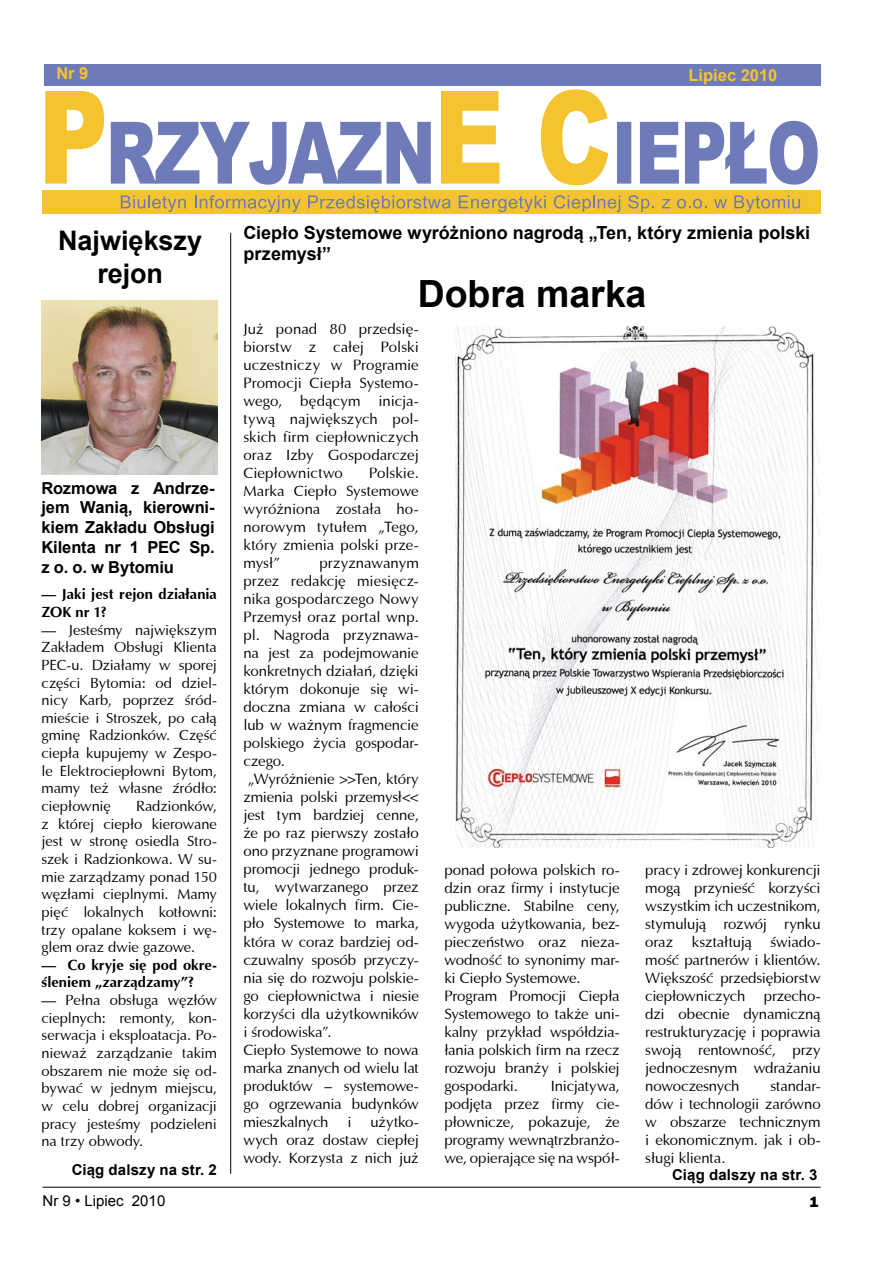
<style>
.page{position:relative;width:893px;height:1263px;background:#fff}
.page>*{position:absolute;margin:0;border:0;box-sizing:border-box;transform-origin:0 0}
.t1{font:700 37.5px "Arial";color:#000}
.t2{font:700 27px/32.4px "Arial";color:#000;text-align:center}
.t3{font:700 18px/21.6px "Arial";color:#000}
.t4{font:700 16.5px/19.8px "Arial";letter-spacing:-.005em;color:#000;text-align:justify}
.t5{font:700 16.5px "Arial";color:#f5c330}
.t6{font:15px/18px "Ottawa";letter-spacing:-.01em;color:#000;text-align:justify}
.t7{font:700 15px "Arial";letter-spacing:.01em;color:#000}
.t8{font:15px "Ottawa";letter-spacing:.01em;color:#000}
.t9{font:15px "Arial";color:#000}
.t10{font:800 15px "Frankfurt Gothic";color:#000}
.t11{font:14.7px/17.7px "Ottawa";letter-spacing:-.005em;color:#000;text-align:justify}
.t12{font:700 14.7px/17.7px "Ottawa";letter-spacing:.005em;color:#000}
</style>
<div class="page">
<hr style="left:43px;top:1187px;width:778px;height:1px;background:#000">
<svg style="left:617px;top:121px;width:201px;height:64px"></svg>
<svg style="left:441px;top:89px;width:167px;height:96px"></svg>
<svg style="left:111px;top:122px;width:320px;height:63px"></svg>
<svg style="left:45px;top:91px;width:59px;height:93px"></svg>
<div style="left:45px;top:64px;width:776px;height:22px;background:#6e7bb8"></div>
<div style="left:43px;top:191px;width:778px;height:23px;background:#f5c330"></div>
<svg style="left:121px;top:195px;width:65px;height:17px"></svg>
<svg style="left:195px;top:195px;width:106px;height:17px"></svg>
<svg style="left:308px;top:195px;width:143px;height:17px"></svg>
<svg style="left:459px;top:195px;width:87px;height:17px"></svg>
<svg style="left:554px;top:195px;width:66px;height:17px"></svg>
<svg style="left:628px;top:195px;width:26px;height:17px"></svg>
<svg style="left:662px;top:199px;width:8px;height:9px"></svg>
<svg style="left:677px;top:199px;width:29px;height:10px"></svg>
<svg style="left:714px;top:199px;width:13px;height:9px"></svg>
<svg style="left:734px;top:195px;width:66px;height:17px"></svg>
<hr style="left:230px;top:233px;width:1px;height:941px;background:#000">
<img style="left:455px;top:326px;width:364px;height:521px">
<img style="left:41px;top:301px;width:177px;height:173px">
<p class="t5" style="left:56px;top:63px;width:34px">Nr 9</p>
<p class="t5" style="left:688px;top:64px;width:90px">Lipiec 2010</p>
<h2 class="t2" style="left:58px;top:226px;width:146px">Największy rejon</h2>
<p class="t4" style="left:41px;top:478px;width:175px">Rozmowa z Andrze&shy;jem Wanią, kierowni&shy;kiem Zakładu Obsługi Kilenta nr 1 PEC Sp. z o. o. w Bytomiu</p>
<p class="t12" style="left:42px;top:585px;width:177px">— Jaki jest rejon działania<br>ZOK nr 1?</p>
<p class="t11" style="left:42px;top:621px;width:177px">— Jesteśmy największym Zakładem Obsługi Klienta PEC-u. Działamy w sporej części Bytomia: od dziel&shy;nicy Karb, poprzez śród&shy;mieście i Stroszek, po całą gminę Radzionków. Część ciepła kupujemy w Zespo&shy;le Elektrociepłowni Bytom, mamy też własne źródło: ciepłownię</p>
<p class="t11" style="left:42px;top:797px;width:177px;text-indent:95px">Radzionków, z której ciepło kierowane jest w stronę osiedla Stro&shy;szek i Radzionkowa. W su&shy;mie zarządzamy ponad 150 węzłami cieplnymi. Mamy pięć lokalnych kotłowni: trzy opalane koksem i wę&shy;glem oraz dwie gazowe.</p>
<p class="t12" style="left:42px;top:956px;width:177px">— Co kryje się pod okre&shy;śleniem „zarządzamy”?</p>
<p class="t11" style="left:42px;top:991px;width:177px">— Pełna obsługa węzłów cieplnych: remonty, kon&shy;serwacja i eksploatacja. Po&shy;nieważ zarządzanie takim obszarem nie może się od&shy;bywać w jednym miejscu, w celu dobrej organizacji pracy jesteśmy podzieleni na trzy obwody.</p>
<p class="t7" style="left:72px;top:1159px;width:147px">Ciąg dalszy na str. 2</p>
<p class="t3" style="left:243px;top:222px;width:568px">Ciepło Systemowe wyróżniono nagrodą „Ten, który zmienia polski przemysł”</p>
<h1 class="t1" style="left:418px;top:269px;width:230px">Dobra marka</h1>
<p class="t6" style="left:243px;top:320px;width:177px">Już ponad 80 przedsię&shy;biorstw z całej Polski uczestniczy w Programie Promocji Ciepła Systemo&shy;wego, będącym inicja&shy;tywą największych pol&shy;skich firm ciepłowniczych oraz Izby Gospodarczej Ciepłownictwo</p>
<p class="t6" style="left:243px;top:464px;width:177px;text-indent:126px">Polskie.<br>Marka Ciepło Systemowe wyróżniona została ho&shy;norowym tytułem „Tego, który zmienia polski prze&shy;mysł”</p>
<p class="t6" style="left:319px;top:554px;width:101px">przyznawanym</p>
<p class="t6" style="left:243px;top:572px;width:177px">przez redakcję miesięcz-</p>
<p class="t6" style="left:243px;top:590px;width:177px">nika gospodarczego Nowy</p>
<p class="t8" style="left:243px;top:608px;width:177px">Przemysł oraz portal wnp.</p>
<p class="t6" style="left:243px;top:626px;width:177px">pl. Nagroda przyznawa-</p>
<p class="t6" style="left:243px;top:644px;width:177px">na jest za podejmowanie</p>
<p class="t6" style="left:243px;top:662px;width:177px">konkretnych działań, dzięki</p>
<p class="t6" style="left:243px;top:680px;width:177px">którym dokonuje się wi-</p>
<p class="t6" style="left:243px;top:698px;width:177px">doczna zmiana w całości</p>
<p class="t6" style="left:243px;top:716px;width:177px">lub w ważnym fragmencie</p>
<p class="t6" style="left:243px;top:734px;width:177px">polskiego życia gospodar-</p>
<p class="t6" style="left:243px;top:752px;width:43px">czego.</p>
<p class="t6" style="left:248px;top:770px;width:172px">„Wyróżnienie &gt;&gt;Ten, który</p>
<p class="t6" style="left:243px;top:788px;width:177px">zmienia polski przemysł&lt;&lt;</p>
<p class="t6" style="left:243px;top:806px;width:177px">jest tym bardziej cenne,</p>
<p class="t6" style="left:243px;top:824px;width:177px">że po raz pierwszy zostało</p>
<p class="t6" style="left:243px;top:842px;width:177px">ono przyznane programowi</p>
<p class="t6" style="left:243px;top:860px;width:177px">promocji jednego produk-</p>
<p class="t6" style="left:243px;top:878px;width:177px">tu, wytwarzanego przez</p>
<p class="t6" style="left:243px;top:896px;width:177px">wiele lokalnych firm. Cie-</p>
<p class="t6" style="left:243px;top:914px;width:177px">pło Systemowe to marka,</p>
<p class="t6" style="left:243px;top:932px;width:177px">która w coraz bardziej od-</p>
<p class="t6" style="left:243px;top:950px;width:177px">czuwalny sposób przyczy-</p>
<p class="t6" style="left:243px;top:968px;width:177px">nia się do rozwoju polskie-</p>
<p class="t6" style="left:243px;top:986px;width:177px">go ciepłownictwa i niesie</p>
<p class="t6" style="left:243px;top:1004px;width:177px">korzyści dla użytkowników</p>
<p class="t6" style="left:243px;top:1022px;width:90px">i środowiska”.</p>
<p class="t6" style="left:243px;top:1040px;width:177px">Ciepło Systemowe to nowa</p>
<p class="t6" style="left:243px;top:1058px;width:177px">marka znanych od wielu lat</p>
<p class="t6" style="left:243px;top:1076px;width:177px">produktów – systemowe-</p>
<p class="t6" style="left:243px;top:1094px;width:177px">go ogrzewania budynków</p>
<p class="t6" style="left:243px;top:1112px;width:87px">mieszkalnych</p>
<p class="t6" style="left:347px;top:1112px;width:6px">i</p>
<p class="t6" style="left:243px;top:1112px;width:177px;text-indent:127px">użytko&shy;wych oraz dostaw ciepłej wody. Korzysta z nich już</p>
<p class="t6" style="left:444px;top:860px;width:177px;text-align:left">ponad połowa polskich ro&shy;dzin oraz firmy i instytucje publiczne. Stabilne ceny, wygoda użytkowania, bez&shy;pieczeństwo oraz nieza&shy;wodność to synonimy mar&shy;ki Ciepło Systemowe.<br>Program Promocji Ciepła<br>Systemowego to także uni&shy;kalny przykład współdzia&shy;łania polskich firm na rzecz rozwoju branży i polskiej gospodarki.</p>
<p class="t6" style="left:444px;top:1076px;width:177px;text-indent:107px">Inicjatywa, podjęta przez firmy cie&shy;płownicze, pokazuje, że programy wewnątrzbranżo&shy;we, opierające się na współ-</p>
<p class="t6" style="left:645px;top:860px;width:177px">pracy i zdrowej konkurencji mogą przynieść korzyści wszystkim ich uczestnikom, stymulują rozwój rynku oraz kształtują świado&shy;mość partnerów i klientów.<br>Większość przedsiębiorstw ciepłowniczych przecho&shy;dzi obecnie dynamiczną restrukturyzację i poprawia swoją rentowność, przy jednoczesnym wdrażaniu nowoczesnych</p>
<p class="t6" style="left:645px;top:1076px;width:177px;text-indent:125px">standar&shy;dów i technologii zarówno w obszarze technicznym i ekonomicznym. jak i ob&shy;sługi klienta.</p>
<p class="t7" style="left:672px;top:1165px;width:147px">Ciąg dalszy na str. 3</p>
<p class="t9" style="left:43px;top:1191px;width:124px">Nr 9 • Lipiec 2010</p>
<p class="t10" style="left:810px;top:1193px;width:10px">1</p>
</div>
